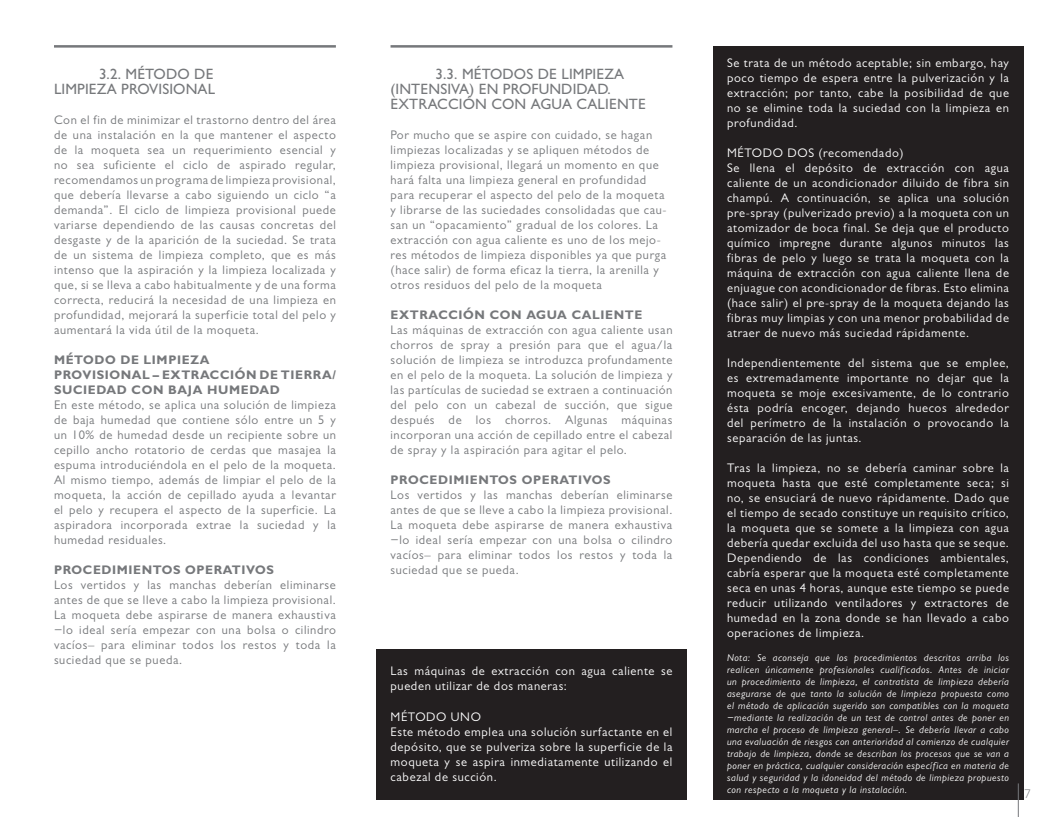
<style>
.page{position:relative;width:1063px;height:817px;background:#fff}
.page>*{position:absolute;margin:0;border:0;box-sizing:border-box;transform-origin:0 0}
.t1{font:500 15px "Gill Sans MT Pro";letter-spacing:.01em;color:#76787b}
.t2{font:12.45px/15px "Gill Sans MT Pro";letter-spacing:.05em;color:#76787b;text-align:justify}
.t3{font:12.45px/15px "Gill Sans MT Pro";letter-spacing:.05em;color:#fff;text-align:justify}
.t4{font:700 12.45px/15px "Gill Sans MT Pro";letter-spacing:.05em;color:#76787b}
.t5{font:300 12.45px "Gill Sans MT Pro";color:#76787b}
.t6{font:italic 10.05px/12px "Gill Sans MT Pro";letter-spacing:.05em;color:#fff;text-align:justify}
</style>
<div class="page">
<div style="left:376px;top:649px;width:311px;height:150px;background:#231f20"></div>
<hr style="left:54px;top:45px;width:282px;height:3px;background:#76787b">
<hr style="left:391px;top:45px;width:281px;height:3px;background:#76787b">
<div style="left:713px;top:47px;width:310px;height:752px;background:#231f20"></div>
<hr style="left:1018px;top:783px;width:1px;height:33px;background:#76787b">
<p class="t1" style="left:99px;top:65px;width:116px">3.2. MÉTODO DE</p>
<p class="t1" style="left:54px;top:80px;width:163px">LIMPIEZA PROVISIONAL</p>
<p class="t2" style="left:54px;top:112px;width:283px">Con el fin de minimizar el trastorno dentro del área de una instalación en la que mantener el aspecto de la moqueta sea un requerimiento esencial y no sea suficiente el ciclo de aspirado regular, recomendamos un programa de limpieza provisional, que debería llevarse a cabo siguiendo un ciclo “a demanda”. El ciclo de limpieza provisional puede variarse dependiendo de las causas concretas del desgaste y de la aparición de la suciedad. Se trata de un sistema de limpieza completo, que es más intenso que la aspiración y la limpieza localizada y que, si se lleva a cabo habitualmente y de una forma correcta, reducirá la necesidad de una limpieza en profundidad, mejorará la superficie total del pelo y aumentará la vida útil de la moqueta.</p>
<p class="t4" style="left:54px;top:352px;width:157px">MÉTODO DE LIMPIEZA</p>
<p class="t4" style="left:54px;top:367px;width:283px">PROVISIONAL – EXTRACCIÓN DE TIERRA/<br>SUCIEDAD CON BAJA HUMEDAD</p>
<p class="t2" style="left:54px;top:397px;width:283px">En este método, se aplica una solución de limpieza de baja humedad que contiene sólo entre un 5 y un 10% de humedad desde un recipiente sobre un cepillo ancho rotatorio de cerdas que masajea la espuma introduciéndola en el pelo de la moqueta.<br>Al mismo tiempo, además de limpiar el pelo de la moqueta, la acción de cepillado ayuda a levantar el pelo y recupera el aspecto de la superficie. La aspiradora incorporada extrae la suciedad y la humedad residuales.</p>
<p class="t4" style="left:54px;top:562px;width:222px">PROCEDIMIENTOS OPERATIVOS</p>
<p class="t2" style="left:54px;top:577px;width:283px">Los vertidos y las manchas deberían eliminarse antes de que se lleve a cabo la limpieza provisional.</p>
<p class="t2" style="left:54px;top:607px;width:283px">La moqueta debe aspirarse de manera exhaustiva −lo ideal sería empezar con una bolsa o cilindro vacíos– para eliminar todos los restos y toda la suciedad que se pueda.</p>
<p class="t1" style="left:436px;top:65px;width:190px">3.3. MÉTODOS DE LIMPIEZA</p>
<p class="t1" style="left:391px;top:80px;width:222px">(INTENSIVA) EN PROFUNDIDAD.</p>
<p class="t1" style="left:391px;top:95px;width:257px">EXTRACCIÓN CON AGUA CALIENTE</p>
<p class="t2" style="left:391px;top:127px;width:278px;text-align:left">Por mucho que se aspire con cuidado, se hagan limpiezas localizadas y se apliquen métodos de limpieza provisional, llegará un momento en que hará falta una limpieza general en profundidad para recuperar el aspecto del pelo de la moqueta y librarse de las suciedades consolidadas que cau&shy;san un “opacamiento” gradual de los colores. La extracción con agua caliente es uno de los mejo&shy;res métodos de limpieza disponibles ya que purga (hace salir) de forma eficaz la tierra, la arenilla y otros residuos del pelo de la moqueta</p>
<p class="t4" style="left:391px;top:307px;width:253px">EXTRACCIÓN CON AGUA CALIENTE</p>
<p class="t2" style="left:391px;top:322px;width:283px">Las máquinas de extracción con agua caliente usan chorros de spray a presión para que el agua/la solución de limpieza se introduzca profundamente en el pelo de la moqueta. La solución de limpieza y las partículas de suciedad se extraen a continuación del pelo con un cabezal de succión, que sigue después de los chorros. Algunas máquinas incorporan una acción de cepillado entre el cabezal de spray y la aspiración para agitar el pelo.</p>
<p class="t4" style="left:391px;top:472px;width:222px">PROCEDIMIENTOS OPERATIVOS</p>
<p class="t2" style="left:391px;top:487px;width:283px">Los vertidos y las manchas deberían eliminarse antes de que se lleve a cabo la limpieza provisional.</p>
<p class="t2" style="left:391px;top:517px;width:283px">La moqueta debe aspirarse de manera exhaustiva −lo ideal sería empezar con una bolsa o cilindro vacíos– para eliminar todos los restos y toda la suciedad que se pueda.</p>
<p class="t3" style="left:391px;top:663px;width:283px">Las máquinas de extracción con agua caliente se pueden utilizar de dos maneras:</p>
<p class="t3" style="left:391px;top:708px;width:92px">MÉTODO UNO</p>
<p class="t3" style="left:391px;top:723px;width:283px">Este método emplea una solución surfactante en el depósito, que se pulveriza sobre la superficie de la moqueta y se aspira inmediatamente utilizando el cabezal de succión.</p>
<p class="t3" style="left:727px;top:55px;width:283px">Se trata de un método aceptable; sin embargo, hay poco tiempo de espera entre la pulverización y la extracción; por tanto, cabe la posibilidad de que no se elimine toda la suciedad con la limpieza en profundidad.</p>
<p class="t3" style="left:727px;top:145px;width:178px">MÉTODO DOS (recomendado)</p>
<p class="t3" style="left:727px;top:160px;width:283px">Se llena el depósito de extracción con agua caliente de un acondicionador diluido de fibra sin champú. A continuación, se aplica una solución pre-spray (pulverizado previo) a la moqueta con un atomizador de boca final. Se deja que el producto químico impregne durante algunos minutos las fibras de pelo y luego se trata la moqueta con la máquina de extracción con agua caliente llena de enjuague con acondicionador de fibras. Esto elimina (hace salir) el pre-spray de la moqueta dejando las fibras muy limpias y con una menor probabilidad de atraer de nuevo más suciedad rápidamente.</p>
<p class="t3" style="left:727px;top:355px;width:283px">Independientemente del sistema que se emplee, es extremadamente importante no dejar que la moqueta se moje excesivamente, de lo contrario ésta podría encoger, dejando huecos alrededor del perímetro de la instalación o provocando la separación de las juntas.</p>
<p class="t3" style="left:727px;top:460px;width:283px">Tras la limpieza, no se debería caminar sobre la moqueta hasta que esté completamente seca; si no, se ensuciará de nuevo rápidamente. Dado que el tiempo de secado constituye un requisito crítico, la moqueta que se somete a la limpieza con agua debería quedar excluida del uso hasta que se seque.<br>Dependiendo de las condiciones ambientales, cabría esperar que la moqueta esté completamente seca en unas 4 horas, aunque este tiempo se puede reducir utilizando ventiladores y extractores de humedad en la zona donde se han llevado a cabo operaciones de limpieza.</p>
<p class="t6" style="left:727px;top:651px;width:283px">Nota: Se aconseja que los procedimientos descritos arriba los realicen únicamente profesionales cualificados. Antes de iniciar un procedimiento de limpieza, el contratista de limpieza debería asegurarse de que tanto la solución de limpieza propuesta como el método de aplicación sugerido son compatibles con la moqueta −mediante la realización de un test de control antes de poner en marcha el proceso de limpieza general–. Se debería llevar a cabo una evaluación de riesgos con anterioridad al comienzo de cualquier trabajo de limpieza, donde se describan los procesos que se van a poner en práctica, cualquier consideración específica en materia de salud y seguridad y la idoneidad del método de limpieza propuesto con respecto a la moqueta y la instalación.</p>
<p class="t5" style="left:1024px;top:786px;width:8px">7</p>
</div>
